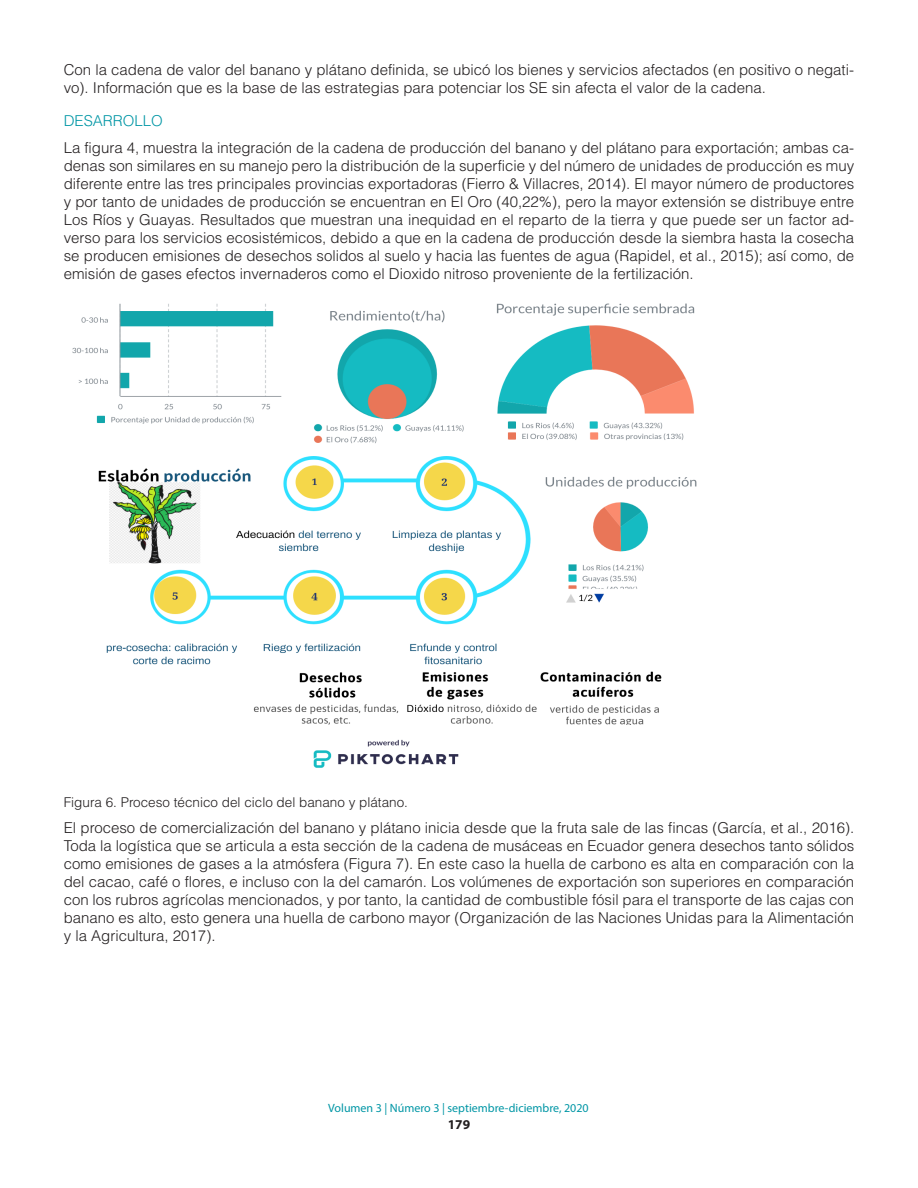
<style>
.page{position:relative;width:918px;height:1188px;background:#fff}
.page>*{position:absolute;margin:0;border:0;box-sizing:border-box;transform-origin:0 0}
.TEXTO{font:300 15px/18px "Helvetica LT Std";color:#231f20;text-align:justify}
.TITULOS_AZUL{font:300 15px "Helvetica LT Std";color:#0096a5}
.pie_de_foto{font:300 13.5px "Helvetica LT Std";color:#231f20}
.t1{font:700 13.5px "Myriad Pro";color:#231f20}
.t2{font:12px "Myriad Pro";color:#0096a5}
</style>
<div class="page">
<img style="left:72px;top:303px;width:625px;height:465px">
<p class="TEXTO" style="left:64px;top:60px;width:792px">Con la cadena de valor del banano y plátano definida, se ubicó los bienes y servicios afectados (en positivo o negati&shy;vo). Información que es la base de las estrategias para potenciar los SE sin afecta el valor de la cadena.</p>
<p class="TITULOS_AZUL" style="left:64px;top:111px;width:101px">DESARROLLO</p>
<p class="TEXTO" style="left:64px;top:138px;width:792px">La figura 4, muestra la integración de la cadena de producción del banano y del plátano para exportación; ambas ca&shy;denas son similares en su manejo pero la distribución de la superficie y del número de unidades de producción es muy diferente entre las tres principales provincias exportadoras (Fierro &amp; Villacres, 2014). El mayor número de productores y por tanto de unidades de producción se encuentran en El Oro (40,22%), pero la mayor extensión se distribuye entre Los Ríos y Guayas. Resultados que muestran una inequidad en el reparto de la tierra y que puede ser un factor ad&shy;verso para los servicios ecosistémicos, debido a que en la cadena de producción desde la siembra hasta la cosecha se producen emisiones de desechos solidos al suelo y hacia las fuentes de agua (Rapidel, et al., 2015); así como, de emisión de gases efectos invernaderos como el Dioxido nitroso proveniente de la fertilización.</p>
<p class="pie_de_foto" style="left:64px;top:794px;width:346px">Figura 6. Proceso técnico del ciclo del banano y plátano.</p>
<p class="TEXTO" style="left:64px;top:819px;width:792px">El proceso de comercialización del banano y plátano inicia desde que la fruta sale de las fincas (García, et al., 2016).<br>Toda la logística que se articula a esta sección de la cadena de musáceas en Ecuador genera desechos tanto sólidos como emisiones de gases a la atmósfera (Figura 7). En este caso la huella de carbono es alta en comparación con la del cacao, café o flores, e incluso con la del camarón. Los volúmenes de exportación son superiores en comparación con los rubros agrícolas mencionados, y por tanto, la cantidad de combustible fósil para el transporte de las cajas con banano es alto, esto genera una huella de carbono mayor (Organización de las Naciones Unidas para la Alimentación y la Agricultura, 2017).</p>
<p class="t2" style="left:328px;top:1101px;width:262px">Volumen 3 | Número 3 | septiembre-diciembre, 2020</p>
<p class="t1" style="left:448px;top:1116px;width:24px">179</p>
</div>
